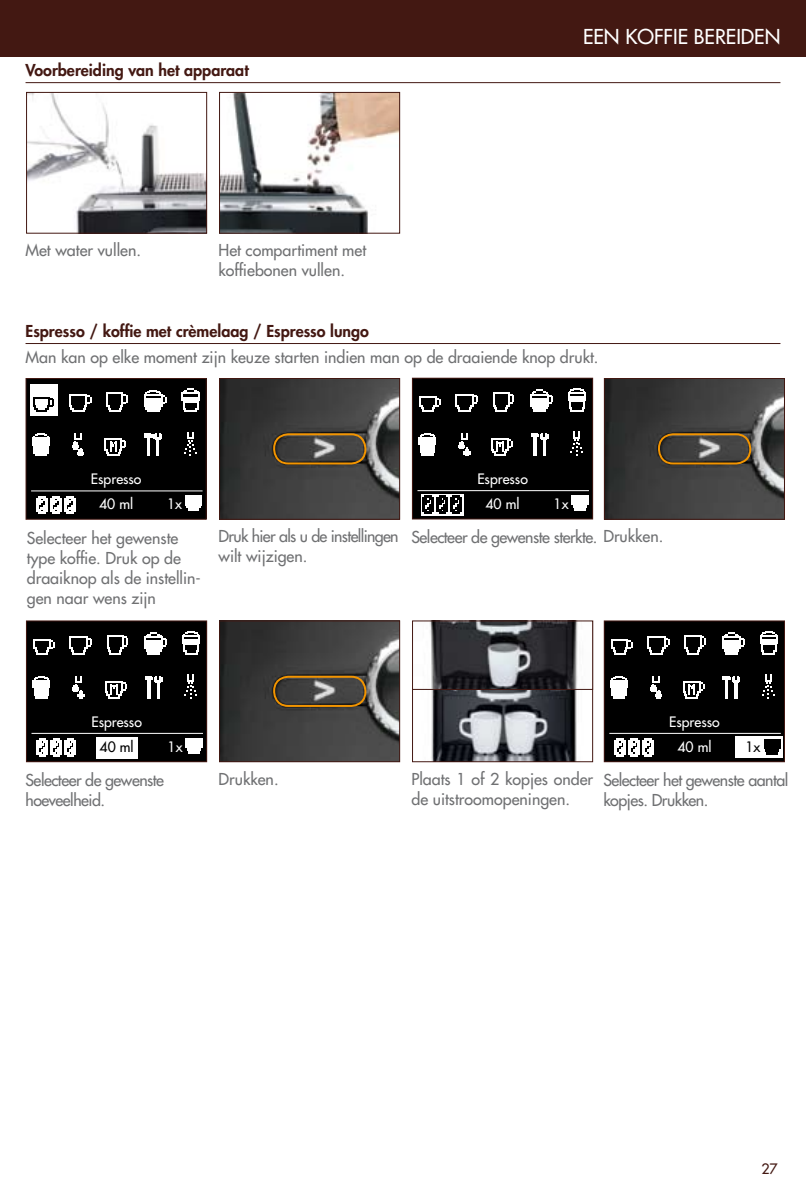
<style>
.page{position:relative;width:806px;height:1191px;background:#fff}
.page>*{position:absolute;margin:0;border:0;box-sizing:border-box;transform-origin:0 0}
.t1{font:20px "Futura";color:#fff}
.t2{font:16px/20px "Futura";color:#707173}
.t3{font:16px/20px "Futura";letter-spacing:-.03em;color:#707173}
.t4{font:800 16px "Futura";color:#431812}
.t5{font:16px/20px "Futura";letter-spacing:-.04em;color:#707173}
.t6{font:14px/25.2px "Futura";color:#fff;text-align:center}
.t7{font:14px "Futura";color:#000}
.t8{font:14px "Futura";color:#431812}
</style>
<div class="page">
<div style="left:0;top:0;width:805px;height:57px;background:#431812"></div>
<div style="left:604px;top:621px;width:180px;height:140px;background:#000"></div>
<div style="left:603px;top:620px;width:181px;height:142px;border:1px solid #431812"></div>
<hr style="left:609px;top:733px;width:171px;height:1px;background:#fff">
<div style="left:734px;top:735px;width:47px;height:22px;background:#fff"></div>
<div style="left:26px;top:621px;width:180px;height:140px;background:#000"></div>
<div style="left:26px;top:620px;width:181px;height:142px;border:1px solid #431812"></div>
<hr style="left:31px;top:733px;width:172px;height:1px;background:#fff">
<div style="left:96px;top:737px;width:41px;height:21px;background:#fff"></div>
<div style="left:26px;top:378px;width:180px;height:141px;background:#000"></div>
<div style="left:26px;top:378px;width:181px;height:142px;border:1px solid #431812"></div>
<hr style="left:31px;top:490px;width:171px;height:1px;background:#fff">
<div style="left:30px;top:384px;width:27px;height:31px;background:#fff"></div>
<hr style="left:26px;top:82px;width:754px;height:1px;background:#431812">
<img style="left:28px;top:94px;width:177px;height:138px">
<div style="left:26px;top:92px;width:181px;height:142px;border:1px solid #431812"></div>
<img style="left:221px;top:94px;width:177px;height:138px">
<div style="left:219px;top:92px;width:181px;height:142px;border:1px solid #431812"></div>
<hr style="left:26px;top:343px;width:754px;height:1px;background:#431812">
<img style="left:221px;top:380px;width:177px;height:138px">
<div style="left:219px;top:378px;width:181px;height:142px;border:1px solid #431812"></div>
<div style="left:273px;top:433px;width:93px;height:31px;border:2px solid #f29400;border-radius:14px"></div>
<img style="left:221px;top:622px;width:177px;height:138px">
<div style="left:219px;top:620px;width:181px;height:142px;border:1px solid #431812"></div>
<div style="left:273px;top:675px;width:93px;height:32px;border:2px solid #f29400;border-radius:14px"></div>
<img style="left:605px;top:380px;width:177px;height:138px">
<div style="left:603px;top:378px;width:181px;height:142px;border:1px solid #431812"></div>
<div style="left:657px;top:433px;width:93px;height:31px;border:2px solid #f29400;border-radius:14px"></div>
<svg style="left:185px;top:495px;width:17px;height:16px"></svg>
<svg style="left:32px;top:433px;width:17px;height:23px"></svg>
<svg style="left:72px;top:433px;width:12px;height:23px"></svg>
<svg style="left:105px;top:439px;width:21px;height:17px"></svg>
<svg style="left:184px;top:432px;width:12px;height:24px"></svg>
<svg style="left:144px;top:433px;width:18px;height:23px"></svg>
<svg style="left:181px;top:389px;width:18px;height:23px"></svg>
<svg style="left:144px;top:390px;width:22px;height:22px"></svg>
<svg style="left:69px;top:394px;width:22px;height:18px"></svg>
<svg style="left:106px;top:393px;width:21px;height:19px"></svg>
<svg style="left:33px;top:397px;width:21px;height:15px"></svg>
<div style="left:412px;top:378px;width:180px;height:141px;background:#000"></div>
<div style="left:411px;top:378px;width:181px;height:141px;border:1px solid #431812"></div>
<hr style="left:417px;top:490px;width:171px;height:1px;background:#fff">
<svg style="left:571px;top:495px;width:17px;height:15px"></svg>
<svg style="left:418px;top:433px;width:17px;height:23px"></svg>
<svg style="left:458px;top:433px;width:12px;height:23px"></svg>
<svg style="left:491px;top:438px;width:21px;height:18px"></svg>
<svg style="left:570px;top:432px;width:12px;height:24px"></svg>
<svg style="left:531px;top:433px;width:17px;height:23px"></svg>
<svg style="left:568px;top:388px;width:17px;height:24px"></svg>
<svg style="left:530px;top:390px;width:22px;height:22px"></svg>
<svg style="left:455px;top:394px;width:22px;height:18px"></svg>
<svg style="left:493px;top:392px;width:20px;height:20px"></svg>
<svg style="left:419px;top:397px;width:21px;height:15px"></svg>
<svg style="left:421px;top:494px;width:42px;height:21px"></svg>
<svg style="left:422px;top:495px;width:39px;height:19px"></svg>
<svg style="left:764px;top:739px;width:16px;height:15px"></svg>
<svg style="left:610px;top:676px;width:17px;height:22px"></svg>
<svg style="left:650px;top:676px;width:11px;height:22px"></svg>
<svg style="left:683px;top:681px;width:20px;height:17px"></svg>
<svg style="left:762px;top:674px;width:11px;height:24px"></svg>
<svg style="left:722px;top:676px;width:17px;height:22px"></svg>
<svg style="left:760px;top:631px;width:17px;height:23px"></svg>
<svg style="left:722px;top:632px;width:22px;height:22px"></svg>
<svg style="left:647px;top:636px;width:22px;height:18px"></svg>
<svg style="left:684px;top:635px;width:21px;height:19px"></svg>
<svg style="left:611px;top:639px;width:21px;height:15px"></svg>
<svg style="left:614px;top:738px;width:39px;height:18px"></svg>
<svg style="left:186px;top:738px;width:16px;height:15px"></svg>
<svg style="left:33px;top:676px;width:17px;height:22px"></svg>
<svg style="left:72px;top:676px;width:12px;height:22px"></svg>
<svg style="left:105px;top:681px;width:21px;height:17px"></svg>
<svg style="left:184px;top:674px;width:12px;height:24px"></svg>
<svg style="left:145px;top:676px;width:17px;height:22px"></svg>
<svg style="left:182px;top:631px;width:18px;height:23px"></svg>
<svg style="left:145px;top:632px;width:22px;height:22px"></svg>
<svg style="left:70px;top:636px;width:22px;height:18px"></svg>
<svg style="left:107px;top:635px;width:20px;height:19px"></svg>
<svg style="left:34px;top:639px;width:20px;height:15px"></svg>
<svg style="left:37px;top:738px;width:39px;height:18px"></svg>
<svg style="left:36px;top:496px;width:39px;height:18px"></svg>
<img style="left:431px;top:690px;width:146px;height:70px">
<div style="left:412px;top:620px;width:180px;height:142px;border:1px solid #431812"></div>
<img style="left:430px;top:622px;width:148px;height:66px">
<div style="left:412px;top:620px;width:180px;height:70px;border:1px solid #431812"></div>
<p class="t4" style="left:26px;top:60px;width:224px">Voorbereiding van het apparaat</p>
<p class="t2" style="left:26px;top:240px;width:117px">Met water vullen.</p>
<p class="t2" style="left:218px;top:240px;width:149px">Het compartiment met koffiebonen vullen.</p>
<p class="t1" style="left:582px;top:24px;width:199px">EEN KOFFIE BEREIDEN</p>
<p class="t4" style="left:26px;top:321px;width:345px">Espresso / koffie met crèmelaag / Espresso lungo</p>
<p class="t2" style="left:26px;top:347px;width:574px">Man kan op elke moment zijn keuze starten indien man op de draaiende knop drukt.</p>
<p class="t6" style="left:91px;top:466px;width:52px">Espresso<br>40 ml</p>
<p class="t6" style="left:167px;top:491px;width:16px">1x</p>
<p class="t6" style="left:477px;top:466px;width:52px">Espresso<br>40 ml</p>
<p class="t6" style="left:553px;top:491px;width:16px">1x</p>
<p class="t2" style="left:27px;top:528px;width:175px">Selecteer het gewenste type koffie. Druk op de draaiknop als de instellin&shy;gen naar wens zijn</p>
<p class="t5" style="left:218px;top:526px;width:181px">Druk hier als u de instellingen wilt wijzigen.</p>
<p class="t3" style="left:411px;top:527px;width:253px">Selecteer de gewenste sterkte. Drukken.</p>
<p class="t6" style="left:91px;top:709px;width:52px">Espresso</p>
<p class="t7" style="left:99px;top:738px;width:36px">40 ml</p>
<p class="t6" style="left:167px;top:734px;width:16px">1x</p>
<p class="t3" style="left:26px;top:770px;width:140px">Selecteer de gewenste hoeveelheid.</p>
<p class="t2" style="left:218px;top:769px;width:62px">Drukken.</p>
<p class="t2" style="left:411px;top:769px;width:183px">Plaats 1 of 2 kopjes onder de uitstroomopeningen.</p>
<p class="t6" style="left:668px;top:709px;width:52px">Espresso<br>40 ml</p>
<p class="t7" style="left:745px;top:738px;width:16px">1x</p>
<p class="t3" style="left:603px;top:770px;width:186px">Selecteer het gewenste aantal kopjes. Drukken.</p>
<p class="t8" style="left:761px;top:1159px;width:18px">27</p>
</div>
